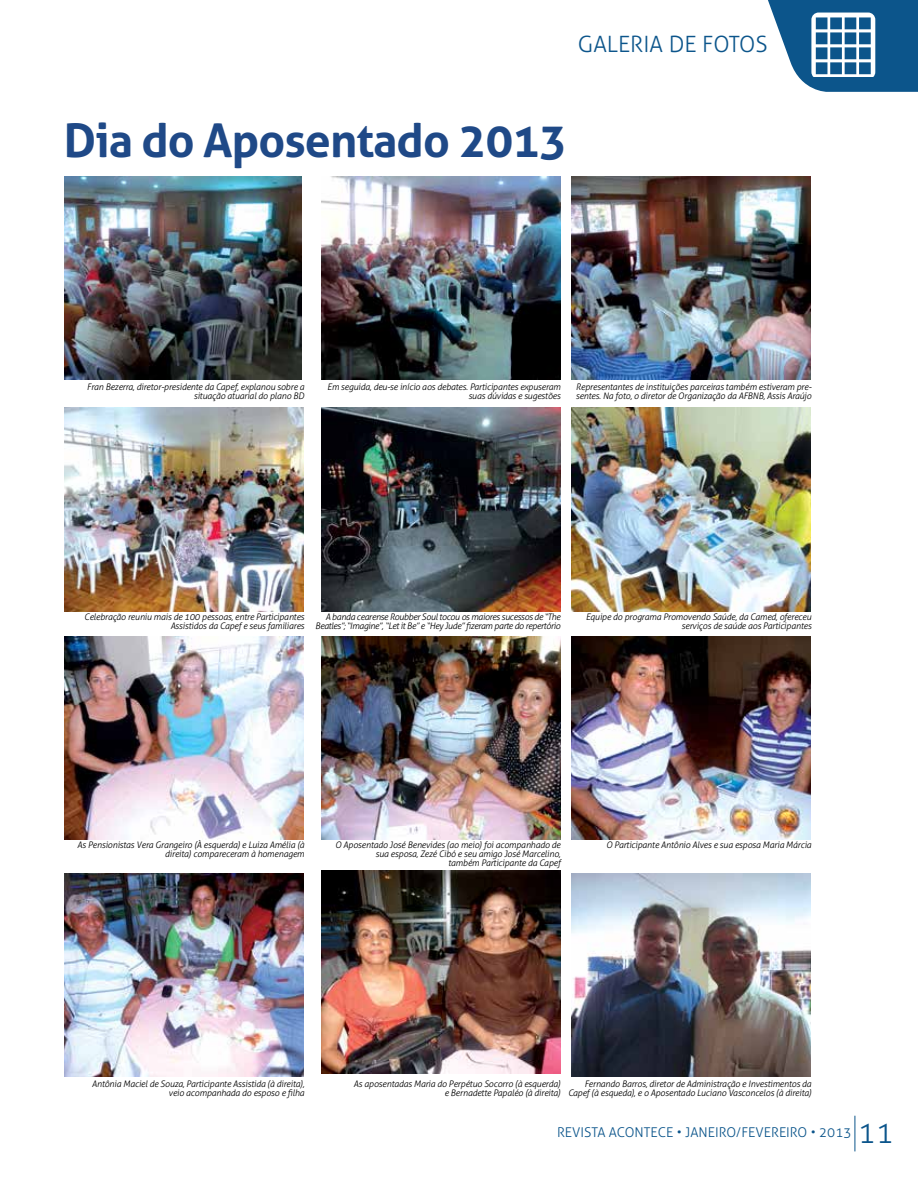
<style>
.page{position:relative;width:918px;height:1188px;background:#fff}
.page>*{position:absolute;margin:0;border:0;box-sizing:border-box;transform-origin:0 0}
.t1{font:700 46.5px "Aller";letter-spacing:-.02em;color:#1f4987}
.t2{font:300 30px "Aller";color:#0c558b}
.t3{font:300 22.5px "Aller";color:#0c558b}
.t4{font:300 13.5px "Aller";color:#0c558b}
.t5{font:italic 300 9px/9px "Aller";letter-spacing:-.02em;color:#000;text-align:right}
.t6{font:italic 300 9px/9px "Aller";letter-spacing:-.04em;color:#000;text-align:right}
</style>
<div class="page">
<hr style="left:855px;top:1116px;width:1px;height:35px;background:#0c558b">
<img style="left:65px;top:176px;width:237px;height:204px">
<img style="left:65px;top:408px;width:239px;height:203px">
<img style="left:65px;top:636px;width:239px;height:204px">
<img style="left:65px;top:873px;width:239px;height:204px">
<img style="left:322px;top:176px;width:239px;height:204px">
<img style="left:322px;top:408px;width:239px;height:203px">
<img style="left:322px;top:636px;width:239px;height:204px">
<img style="left:322px;top:870px;width:239px;height:204px">
<img style="left:572px;top:176px;width:239px;height:204px">
<img style="left:572px;top:408px;width:239px;height:203px">
<img style="left:572px;top:636px;width:239px;height:204px">
<img style="left:572px;top:873px;width:239px;height:204px">
<svg style="left:768px;top:0;width:150px;height:92px"></svg>
<h3 class="t3" style="left:578px;top:31px;width:28px">GALERIA</h3>
<h3 class="t3" style="left:669px;top:31px;width:47px">DE FOTOS</h3>
<h1 class="t1" style="left:64px;top:112px;width:505px">Dia do Aposentado 2013</h1>
<p class="t5" style="left:87px;top:382px;width:219px">Fran Bezerra, diretor-presidente da Capef, explanou sobre a situação atuarial do plano BD</p>
<p class="t5" style="left:327px;top:382px;width:235px">Em seguida, deu-se início aos debates. Participantes expuseram suas dúvidas e sugestões</p>
<p class="t5" style="left:576px;top:382px;width:237px;text-align:left">Representantes de instituições parceiras também estiveram pre&shy;sentes. Na foto, o diretor de Organização da AFBNB, Assis Araújo</p>
<p class="t5" style="left:84px;top:613px;width:222px">Celebração reuniu mais de 100 pessoas, entre Participantes<br>Assistidos da Capef e seus familiares</p>
<p class="t6" style="left:315px;top:613px;width:247px">A banda cearense Roubber Soul tocou os maiores sucessos de “The<br>Beatles”; “Imagine”, “Let it Be” e “Hey Jude” fizeram parte do repertório</p>
<p class="t5" style="left:586px;top:613px;width:227px">Equipe do programa Promovendo Saúde, da Camed, ofereceu serviços de saúde aos Participantes</p>
<p class="t5" style="left:77px;top:841px;width:229px">As Pensionistas Vera Grangeiro (À esquerda) e Luiza Amélia (à direita) compareceram à homenagem</p>
<p class="t5" style="left:335px;top:841px;width:227px">O Aposentado José Benevides (ao meio) foi acompanhado de sua esposa, Zezé Cibó e seu amigo José Marcelino,<br>também Participante da Capef</p>
<p class="t5" style="left:606px;top:841px;width:207px">O Participante Antônio Alves e sua esposa Maria Márcia</p>
<p class="t5" style="left:92px;top:1079px;width:214px">Antônia Maciel de Souza, Participante Assistida (à direita), veio acompanhada do esposo e filha</p>
<p class="t5" style="left:354px;top:1079px;width:209px">As aposentadas Maria do Perpétuo Socorro (à esquerda) e Bernadette Papaléo (à direita)</p>
<p class="t5" style="left:568px;top:1079px;width:245px">Fernando Barros, diretor de Administração e Investimentos da<br>Capef (à esqueda), e o Aposentado Luciano Vasconcelos (à direita)</p>
<h3 class="t4" style="left:557px;top:1124px;width:296px">REVISTA ACONTECE • JANEIRO/FEVEREIRO • 2013</h3>
<h2 class="t2" style="left:858px;top:1115px;width:37px">11</h2>
</div>
